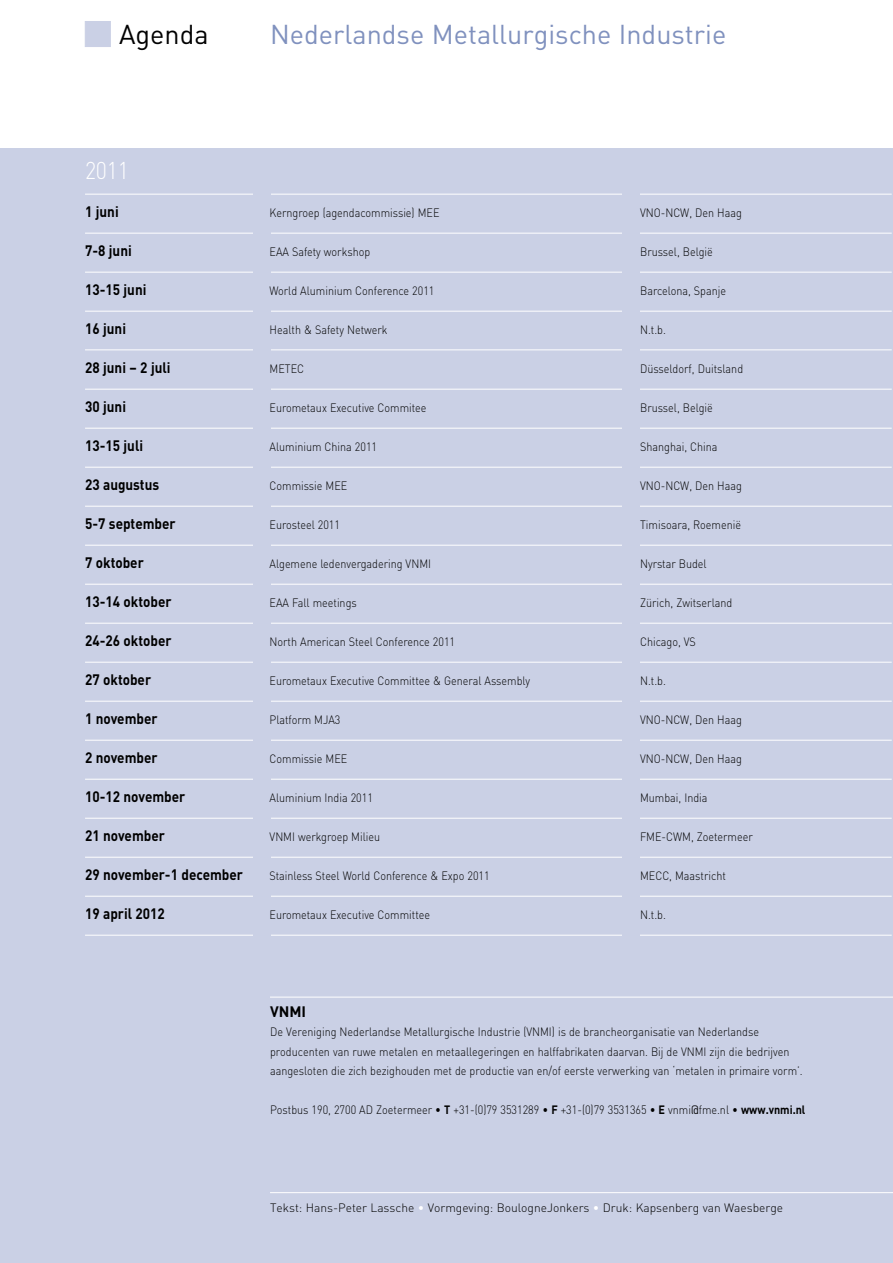
<style>
.page{position:relative;width:893px;height:1263px;background:#fff}
.page>*{position:absolute;margin:0;border:0;box-sizing:border-box;transform-origin:0 0}
.t1{font:27px "DIN";color:#8091be}
.t2{font:27px "DIN";color:#000}
.t3{font:300 24px "DIN";color:#fff;scale:.9 1}
.t4{font:700 15px "DIN";color:#000;scale:.9 1}
.t5{font:700 15px "DIN";color:#000}
.t6{font:300 12px/19.5px "DIN";color:#000;scale:.9 1}
.t7{font:300 12px "DIN";color:#000}
.s1{font-weight:700}
.s2{font-weight:400}
.s3{color:#fff}
</style>
<div class="page">
<div style="left:0;top:149px;width:893px;height:1114px;background:#cad0e5"></div>
<div style="left:85px;top:21px;width:26px;height:26px;background:#cad0e5"></div>
<hr style="left:270px;top:1192px;width:623px;height:1px;background:#fff">
<hr style="left:85px;top:194px;width:807px;height:1px;background:#fff">
<hr style="left:85px;top:233px;width:807px;height:1px;background:#fff">
<hr style="left:85px;top:272px;width:807px;height:1px;background:#fff">
<hr style="left:85px;top:311px;width:807px;height:1px;background:#fff">
<hr style="left:85px;top:389px;width:807px;height:1px;background:#fff">
<hr style="left:85px;top:428px;width:807px;height:1px;background:#fff">
<hr style="left:85px;top:467px;width:807px;height:1px;background:#fff">
<hr style="left:85px;top:506px;width:807px;height:1px;background:#fff">
<hr style="left:85px;top:545px;width:807px;height:1px;background:#fff">
<hr style="left:85px;top:584px;width:807px;height:1px;background:#fff">
<hr style="left:85px;top:623px;width:807px;height:1px;background:#fff">
<hr style="left:85px;top:662px;width:807px;height:1px;background:#fff">
<hr style="left:85px;top:701px;width:807px;height:1px;background:#fff">
<hr style="left:85px;top:740px;width:807px;height:1px;background:#fff">
<hr style="left:85px;top:779px;width:807px;height:1px;background:#fff">
<hr style="left:85px;top:818px;width:807px;height:1px;background:#fff">
<hr style="left:85px;top:857px;width:807px;height:1px;background:#fff">
<hr style="left:85px;top:896px;width:807px;height:1px;background:#fff">
<hr style="left:85px;top:350px;width:807px;height:1px;background:#fff">
<hr style="left:85px;top:935px;width:807px;height:1px;background:#fff">
<div style="left:623px;top:162px;width:17px;height:874px;background:#cad0e5"></div>
<div style="left:253px;top:162px;width:17px;height:860px;background:#cad0e5"></div>
<hr style="left:270px;top:997px;width:623px;height:1px;background:#fff">
<h1 class="t2" style="left:119px;top:18px;width:91px">Agenda</h1>
<h1 class="t1" style="left:270px;top:18px;width:458px">Nederlandse Metallurgische Industrie</h1>
<h2 class="t3" style="left:85px;top:155px;width:50px">2011</h2>
<p class="t4" style="left:85px;top:202px;width:39px">1 juni</p>
<p class="t6" style="left:270px;top:203px;width:190px">Kerngroep (agendacommissie) MEE</p>
<p class="t6" style="left:640px;top:203px;width:115px">VNO-NCW, Den Haag</p>
<p class="t4" style="left:85px;top:241px;width:53px">7-8 juni</p>
<p class="t6" style="left:270px;top:242px;width:113px">EAA Safety workshop</p>
<p class="t6" style="left:640px;top:242px;width:82px">Brussel, België</p>
<p class="t4" style="left:85px;top:280px;width:70px">13-15 juni</p>
<p class="t6" style="left:270px;top:281px;width:185px">World Aluminium Conference 2011</p>
<p class="t6" style="left:640px;top:281px;width:97px">Barcelona, Spanje</p>
<p class="t4" style="left:85px;top:319px;width:47px">16 juni</p>
<p class="t6" style="left:270px;top:320px;width:133px">Health &amp; Safety Netwerk</p>
<p class="t6" style="left:640px;top:320px;width:30px">N.t.b.</p>
<p class="t4" style="left:85px;top:358px;width:97px">28 juni – 2 juli</p>
<p class="t6" style="left:270px;top:359px;width:40px">METEC</p>
<p class="t6" style="left:640px;top:359px;width:116px">Düsseldorf, Duitsland</p>
<p class="t4" style="left:85px;top:397px;width:47px">30 juni</p>
<p class="t6" style="left:270px;top:398px;width:176px">Eurometaux Executive Commitee</p>
<p class="t6" style="left:640px;top:398px;width:82px">Brussel, België</p>
<p class="t4" style="left:85px;top:436px;width:66px">13-15 juli</p>
<p class="t6" style="left:270px;top:437px;width:121px">Aluminium China 2011</p>
<p class="t6" style="left:640px;top:437px;width:87px">Shanghai, China</p>
<p class="t4" style="left:85px;top:475px;width:84px">23 augustus</p>
<p class="t6" style="left:270px;top:476px;width:88px">Commissie MEE</p>
<p class="t6" style="left:640px;top:476px;width:115px">VNO-NCW, Den Haag</p>
<p class="t4" style="left:85px;top:514px;width:102px">5-7 september</p>
<p class="t6" style="left:270px;top:515px;width:80px">Eurosteel 2011</p>
<p class="t6" style="left:640px;top:515px;width:114px">Timisoara, Roemenië</p>
<p class="t4" style="left:85px;top:553px;width:67px">7 oktober</p>
<p class="t6" style="left:270px;top:554px;width:181px">Algemene ledenvergadering VNMI</p>
<p class="t6" style="left:640px;top:554px;width:75px">Nyrstar Budel</p>
<p class="t4" style="left:85px;top:592px;width:98px">13-14 oktober</p>
<p class="t6" style="left:270px;top:593px;width:98px">EAA Fall meetings</p>
<p class="t6" style="left:640px;top:593px;width:104px">Zürich, Zwitserland</p>
<p class="t4" style="left:85px;top:631px;width:98px">24-26 oktober</p>
<p class="t6" style="left:270px;top:632px;width:208px">North American Steel Conference 2011</p>
<p class="t6" style="left:640px;top:632px;width:64px">Chicago, VS</p>
<p class="t4" style="left:85px;top:670px;width:75px">27 oktober</p>
<p class="t6" style="left:270px;top:671px;width:291px">Eurometaux Executive Committee &amp; General Assembly</p>
<p class="t6" style="left:640px;top:671px;width:30px">N.t.b.</p>
<p class="t4" style="left:85px;top:709px;width:82px">1 november</p>
<p class="t6" style="left:270px;top:710px;width:80px">Platform MJA3</p>
<p class="t6" style="left:640px;top:710px;width:115px">VNO-NCW, Den Haag</p>
<p class="t4" style="left:85px;top:748px;width:82px">2 november</p>
<p class="t6" style="left:270px;top:749px;width:88px">Commissie MEE</p>
<p class="t6" style="left:640px;top:749px;width:115px">VNO-NCW, Den Haag</p>
<p class="t4" style="left:85px;top:787px;width:113px">10-12 november</p>
<p class="t6" style="left:270px;top:788px;width:116px">Aluminium India 2011</p>
<p class="t6" style="left:640px;top:788px;width:76px">Mumbai, India</p>
<p class="t4" style="left:85px;top:826px;width:90px">21 november</p>
<p class="t6" style="left:270px;top:827px;width:124px">VNMI werkgroep Milieu</p>
<p class="t6" style="left:640px;top:827px;width:127px">FME-CWM, Zoetermeer</p>
<p class="t4" style="left:85px;top:865px;width:177px">29 november-1 december</p>
<p class="t6" style="left:270px;top:866px;width:246px">Stainless Steel World Conference &amp; Expo 2011</p>
<p class="t6" style="left:640px;top:866px;width:97px">MECC, Maastricht</p>
<p class="t4" style="left:85px;top:904px;width:90px">19 april 2012</p>
<p class="t6" style="left:270px;top:905px;width:180px">Eurometaux Executive Committee</p>
<p class="t6" style="left:640px;top:905px;width:30px">N.t.b.</p>
<p class="t5" style="left:270px;top:1001px;width:38px">VNMI</p>
<p class="t6" style="left:270px;top:1022px;width:593px">De Vereniging Nederlandse Metallurgische Industrie (VNMI) is de brancheorganisatie van Nederlandse producenten van ruwe metalen en metaallegeringen en halffabrikaten daarvan. Bij de VNMI zijn die bedrijven aangesloten die zich bezighouden met de productie van en/of eerste verwerking van ‘metalen in primaire vorm’.</p>
<p class="t6" style="left:270px;top:1100px;width:596px">Postbus 190, 2700 AD Zoetermeer • <span class="s1">T</span> +31-(0)79 3531289 • <span class="s1">F</span> +31-(0)79 3531365 • <span class="s1">E</span> vnmi<span class="s2">@</span>fme.nl • <span class="s1">www.vnmi.nl</span></p>
<p class="t7" style="left:270px;top:1200px;width:515px">Tekst: Hans-Peter Lassche <span class="s3">•</span> Vormgeving: BoulogneJonkers <span class="s3">•</span> Druk: Kapsenberg van Waesberge</p>
</div>
